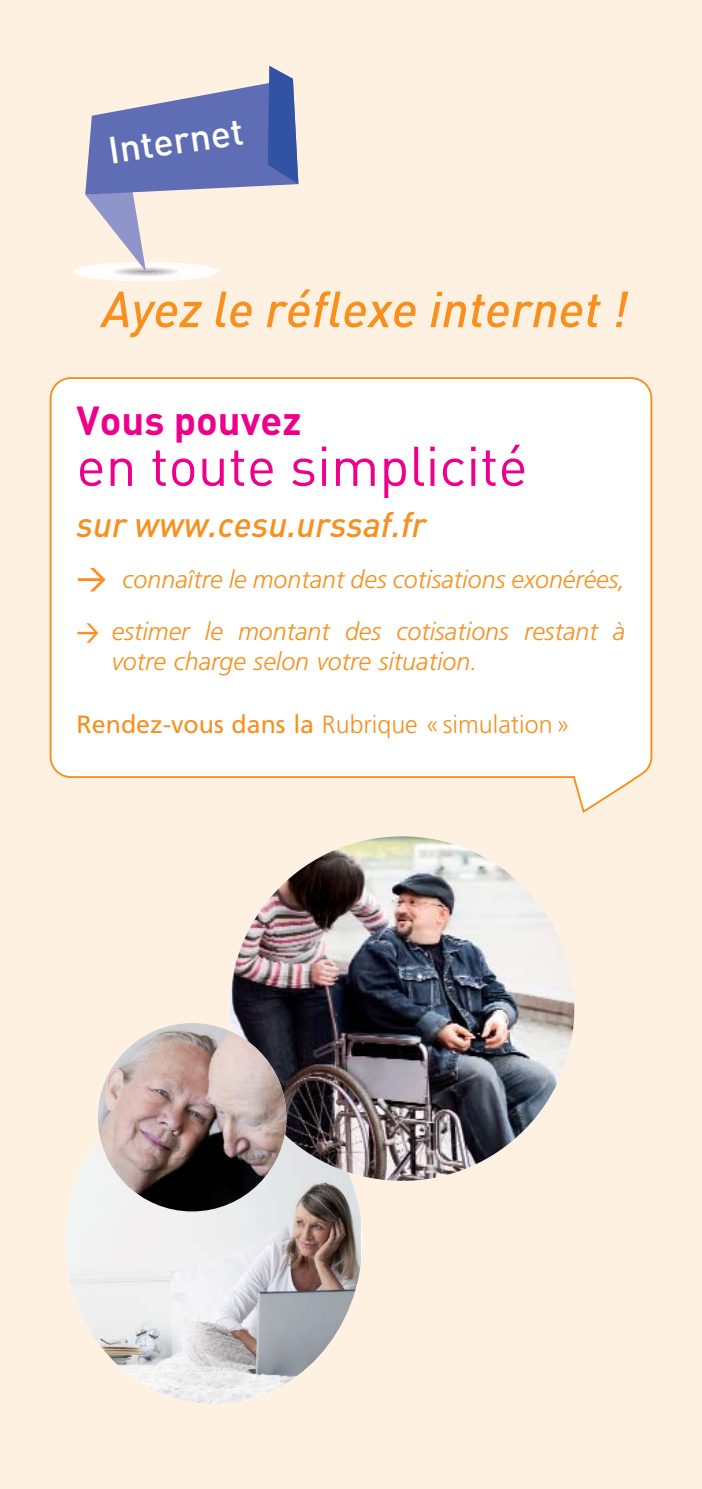
<style>
.page{position:relative;width:702px;height:1489px;background:#fff}
.page>*{position:absolute;margin:0;border:0;box-sizing:border-box;transform-origin:0 0}
.t1{font:55px "DINOT";color:#ec008c}
.t2{font:italic 500 50px "DINOT";color:#f7901e}
.t3{font:700 40px "DINOT";color:#ec008c}
.t4{font:500 37.5px "DINOT";color:#fff}
.t5{font:italic 500 35px "DINOT";color:#f7901e}
.t6{font:italic 300 25px/30px "Frutiger LT Std";color:#f7901e}
.t7{font:300 25px "Frutiger LT Std";color:#f7901e}
.s1{font-family:"DINOT";font-weight:500;font-style:normal;font-size:30px}
.s2{font-family:"DINOT";font-weight:500;font-style:normal}
.s3{font-weight:400}
</style>
<div class="page">
<div style="left:0;top:0;width:702px;height:1488px;background:#fff1e1"></div>
<img style="left:65px;top:1078px;width:295px;height:325px;border-radius:50%">
<img style="left:230px;top:836px;width:344px;height:344px;border-radius:50%">
<img style="left:98px;top:1022px;width:188px;height:189px;border-radius:50%">
<svg style="left:74px;top:66px;width:224px;height:215px"></svg>
<svg style="left:50px;top:377px;width:602px;height:436px;background:#fefcf9"></svg>
<h3 class="t4" style="left:107px;top:137px;width:138px;rotate:-8deg">Internet</h3>
<h2 class="t2" style="left:102px;top:281px;width:527px">Ayez le réflexe internet !</h2>
<h3 class="t3" style="left:76px;top:397px;width:226px">Vous pouvez</h3>
<h1 class="t1" style="left:76px;top:447px;width:452px">en toute simplicité</h1>
<h3 class="t5" style="left:76px;top:504px;width:351px">sur www.cesu.urssaf.fr</h3>
<p class="t6" style="left:76px;top:566px;width:550px"><span class="s1">→</span> connaître le montant des cotisations exonérées,</p>
<p class="t6" style="left:112px;top:617px;width:515px;text-indent:-35px"><span class="s2">→</span> estimer le montant des cotisations restant à votre charge selon votre situation.</p>
<p class="t7" style="left:76px;top:714px;width:495px"><span class="s3">Rendez-vous dans la</span> Rubrique « simulation »</p>
</div>
